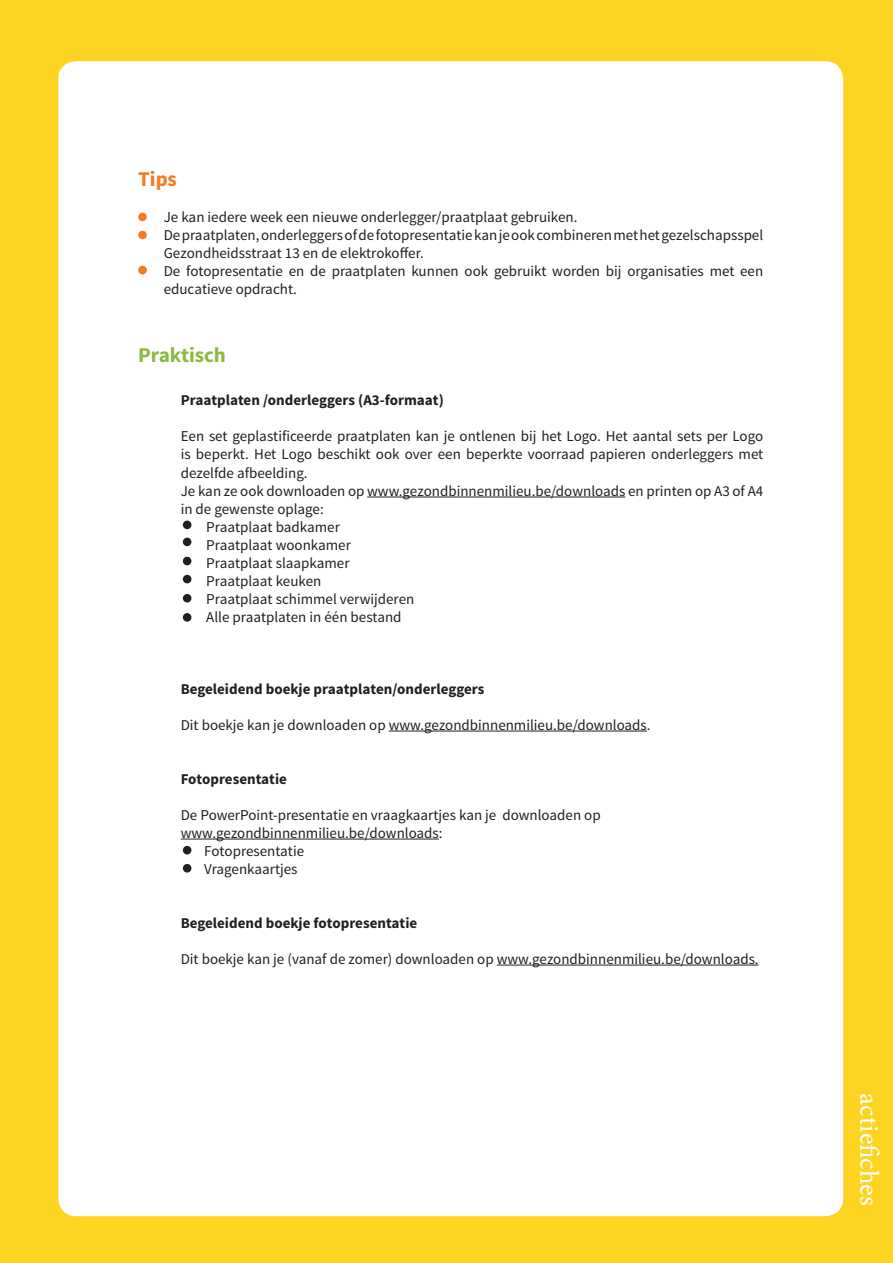
<style>
.page{position:relative;width:893px;height:1263px;background:#fcd421}
.page>*{position:absolute;margin:0;border:0;box-sizing:border-box;transform-origin:0 0}
.t1{font:27px "Minion Pro";color:#fff}
.t2{font:700 21px "Source Sans Pro";color:#8bba3e}
.t3{font:700 21px "Source Sans Pro";color:#f47923}
.t4{font:15px/18px "Source Sans Pro";color:#231f20}
.t5{font:700 15px "Source Sans Pro";color:#231f20}
</style>
<div class="page">
<div style="left:58px;top:61px;width:785px;height:1155px;background:#fff;border-radius:18px"></div>
<hr style="left:367px;top:497px;width:258px;height:1px;background:#231f20">
<hr style="left:389px;top:731px;width:258px;height:1px;background:#231f20">
<hr style="left:181px;top:839px;width:258px;height:1px;background:#231f20">
<hr style="left:497px;top:965px;width:262px;height:1px;background:#231f20">
<div style="left:183px;top:613px;width:8px;height:9px;background:#231f20;border-radius:50%"></div>
<div style="left:183px;top:521px;width:8px;height:8px;background:#231f20;border-radius:50%"></div>
<div style="left:183px;top:538px;width:8px;height:8px;background:#231f20;border-radius:50%"></div>
<div style="left:183px;top:557px;width:8px;height:8px;background:#231f20;border-radius:50%"></div>
<div style="left:183px;top:575px;width:8px;height:8px;background:#231f20;border-radius:50%"></div>
<div style="left:183px;top:594px;width:8px;height:8px;background:#231f20;border-radius:50%"></div>
<div style="left:183px;top:846px;width:8px;height:8px;background:#231f20;border-radius:50%"></div>
<div style="left:183px;top:864px;width:8px;height:8px;background:#231f20;border-radius:50%"></div>
<div style="left:138px;top:213px;width:9px;height:8px;background:#f47923;border-radius:50%"></div>
<div style="left:138px;top:231px;width:9px;height:8px;background:#f47923;border-radius:50%"></div>
<div style="left:138px;top:266px;width:9px;height:8px;background:#f47923;border-radius:50%"></div>
<p class="t3" style="left:138px;top:165px;width:40px">Tips</p>
<p class="t4" style="left:164px;top:208px;width:415px">Je kan iedere week een nieuwe onderlegger/praatplaat gebruiken.</p>
<p class="t4" style="left:164px;top:226px;width:601px">De praatplaten, onderleggers of de fotopresentatie kan je ook combineren met het gezelschapsspel<br>Gezondheidsstraat 13 en de elektrokoffer.</p>
<p class="t4" style="left:164px;top:262px;width:601px">De fotopresentatie en de praatplaten kunnen ook gebruikt worden bij organisaties met een educatieve opdracht.</p>
<p class="t2" style="left:138px;top:342px;width:89px">Praktisch</p>
<p class="t5" style="left:181px;top:391px;width:265px">Praatplaten /onderleggers (A3-formaat)</p>
<p class="t4" style="left:181px;top:428px;width:584px;text-align:justify">Een set geplastificeerde praatplaten kan je ontlenen bij het Logo. Het aantal sets per Logo is beperkt. Het Logo beschikt ook over een beperkte voorraad papieren onderleggers met dezelfde afbeelding.</p>
<p class="t4" style="left:181px;top:482px;width:584px">Je kan ze ook downloaden op www.gezondbinnenmilieu.be/downloads en printen op A3 of A4 in de gewenste oplage:</p>
<p class="t4" style="left:206px;top:518px;width:135px">Praatplaat badkamer</p>
<p class="t4" style="left:206px;top:536px;width:146px">Praatplaat woonkamer</p>
<p class="t4" style="left:206px;top:554px;width:145px">Praatplaat slaapkamer</p>
<p class="t4" style="left:206px;top:572px;width:117px">Praatplaat keuken</p>
<p class="t4" style="left:206px;top:590px;width:210px">Praatplaat schimmel verwijderen</p>
<p class="t4" style="left:206px;top:608px;width:197px">Alle praatplaten in één bestand</p>
<p class="t5" style="left:181px;top:679px;width:305px">Begeleidend boekje praatplaten/onderleggers</p>
<p class="t4" style="left:181px;top:716px;width:471px">Dit boekje kan je downloaden op www.gezondbinnenmilieu.be/downloads.</p>
<p class="t5" style="left:181px;top:769px;width:108px">Fotopresentatie</p>
<p class="t4" style="left:181px;top:806px;width:421px">De PowerPoint-presentatie en vraagkaartjes kan je downloaden op www.gezondbinnenmilieu.be/downloads:</p>
<p class="t4" style="left:204px;top:842px;width:101px">Fotopresentatie</p>
<p class="t4" style="left:204px;top:860px;width:95px">Vragenkaartjes</p>
<p class="t5" style="left:181px;top:913px;width:238px">Begeleidend boekje fotopresentatie</p>
<p class="t4" style="left:181px;top:950px;width:579px">Dit boekje kan je (vanaf de zomer) downloaden op www.gezondbinnenmilieu.be/downloads.</p>
<p class="t1" style="left:887px;top:1093px;width:113px;rotate:90deg">actiefiches</p>
</div>
